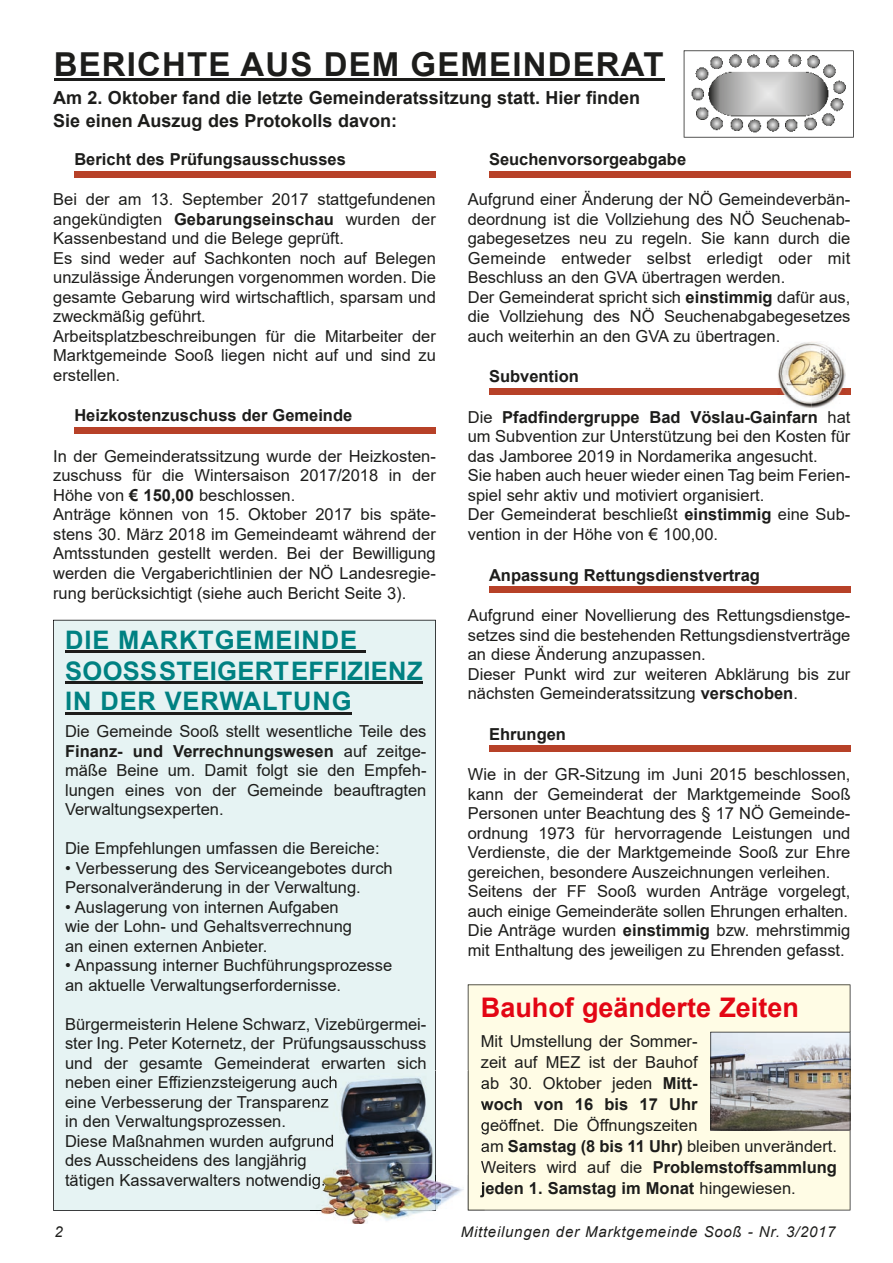
<style>
.page{position:relative;width:893px;height:1263px;background:#fff}
.page>*{position:absolute;margin:0;border:0;box-sizing:border-box;transform-origin:0 0}
.t1{font:700 33px "Arial";letter-spacing:.035em;color:#1d1d1b}
.t2{font:700 27px "Arial";color:#e30614}
.t3{font:700 25.5px/30.6px "Arial";letter-spacing:.035em;color:#008182}
.t4{font:700 18px/22.5px "Arial";color:#1d1d1b}
.t5{font:16.5px/19.5px "Arial";color:#1d1d1b}
.t6{font:700 16.5px "Arial";color:#1d1d1b}
.t7{font:italic 15px "Arial";letter-spacing:.05em;color:#1d1d1b}
.s1{font-weight:700}
</style>
<div class="page">
<div style="left:53px;top:620px;width:383px;height:591px;background:#e6f3f3"></div>
<div style="left:74px;top:171px;width:362px;height:6px;background:#b74128"></div>
<div style="left:74px;top:428px;width:362px;height:6px;background:#b74128"></div>
<hr style="left:54px;top:78px;width:610px;height:2px;background:#1d1d1b">
<svg style="left:684px;top:50px;width:170px;height:88px"></svg>
<div style="left:468px;top:984px;width:382px;height:226px;background:#fffce5"></div>
<img style="left:710px;top:1032px;width:140px;height:98px">
<div style="left:489px;top:171px;width:361px;height:6px;background:#b74128"></div>
<div style="left:489px;top:389px;width:361px;height:6px;background:#b74128"></div>
<div style="left:489px;top:587px;width:361px;height:6px;background:#b74128"></div>
<div style="left:489px;top:746px;width:361px;height:6px;background:#b74128"></div>
<hr style="left:65px;top:651px;width:300px;height:2px;background:#1d1d1b">
<hr style="left:65px;top:681px;width:358px;height:3px;background:#1d1d1b">
<hr style="left:65px;top:712px;width:287px;height:2px;background:#1d1d1b">
<img style="left:467px;top:1070px;width:1px;height:105px">
<img style="left:321px;top:1175px;width:164px;height:49px">
<img style="left:311px;top:1072px;width:83px;height:138px">
<img style="left:394px;top:1070px;width:42px;height:141px">
<img style="left:311px;top:1210px;width:83px;height:1px">
<img style="left:468px;top:1070px;width:17px;height:140px">
<img style="left:481px;top:1077px;width:4px;height:15px">
<svg style="left:481px;top:1098px;width:4px;height:12px"></svg>
<img style="left:481px;top:1117px;width:4px;height:17px">
<svg style="left:481px;top:1143px;width:4px;height:9px"></svg>
<svg style="left:481px;top:1161px;width:4px;height:12px"></svg>
<img style="left:480px;top:1182px;width:5px;height:15px">
<img style="left:311px;top:1070px;width:115px;height:2px">
<img style="left:311px;top:1076px;width:27px;height:15px">
<img style="left:311px;top:1096px;width:18px;height:15px">
<img style="left:311px;top:1134px;width:22px;height:16px">
<img style="left:311px;top:1174px;width:13px;height:15px">
<img style="left:777px;top:342px;width:69px;height:66px">
<img style="left:777px;top:389px;width:69px;height:6px">
<h1 class="t1" style="left:54px;top:41px;width:611px">BERICHTE AUS DEM GEMEINDERAT</h1>
<p class="t4" style="left:53px;top:87px;width:588px">Am 2. Oktober fand die letzte Gemeinderatssitzung statt. Hier finden<br>Sie einen Auszug des Protokolls davon:</p>
<p class="t6" style="left:74px;top:147px;width:273px">Bericht des Prüfungsausschusses</p>
<p class="t5" style="left:53px;top:190px;width:384px">Bei der am 13. September 2017 stattgefundenen angekündigten <span class="s1">Gebarungseinschau</span> wurden der Kassenbestand und die Belege geprüft.<br>Es sind weder auf Sachkonten noch auf Belegen unzulässige Änderungen vorgenommen worden. Die gesamte Gebarung wird wirtschaftlich, sparsam und zweckmäßig geführt.<br>Arbeitsplatzbeschreibungen für die Mitarbeiter der Marktgemeinde Sooß liegen nicht auf und sind zu erstellen.</p>
<p class="t6" style="left:74px;top:404px;width:279px">Heizkostenzuschuss der Gemeinde</p>
<p class="t5" style="left:53px;top:446px;width:384px">In der Gemeinderatssitzung wurde der Heizkosten&shy;zuschuss für die Wintersaison 2017/2018 in der Höhe von <span class="s1">€ 150,00</span> beschlossen.<br>Anträge können von 15. Oktober 2017 bis späte&shy;stens 30. März 2018 im Gemeindeamt während der Amtsstunden gestellt werden. Bei der Bewilligung werden die Vergaberichtlinien der NÖ Landesregie&shy;rung berücksichtigt (siehe auch Bericht Seite 3).</p>
<h3 class="t3" style="left:65px;top:625px;width:359px">DIE MARKTGEMEINDE<br>SOOSS STEIGERT EFFIZIENZ<br>IN DER VERWALTUNG</h3>
<p class="t5" style="left:65px;top:721px;width:363px;text-align:justify">Die Gemeinde Sooß stellt wesentliche Teile des <span class="s1">Finanz- und Verrechnungswesen</span> auf zeitge&shy;mäße Beine um. Damit folgt sie den Empfeh&shy;lungen eines von der Gemeinde beauftragten Verwaltungsexperten.</p>
<p class="t5" style="left:65px;top:838px;width:316px">Die Empfehlungen umfassen die Bereiche:</p>
<p class="t5" style="left:65px;top:858px;width:329px">• Verbesserung des Serviceangebotes durch<br>Personalveränderung in der Verwaltung.</p>
<p class="t5" style="left:65px;top:897px;width:289px">• Auslagerung von internen Aufgaben wie der Lohn- und Gehaltsverrechnung an einen externen Anbieter.</p>
<p class="t5" style="left:65px;top:955px;width:329px">• Anpassung interner Buchführungsprozesse an aktuelle Verwaltungserfordernisse.</p>
<p class="t5" style="left:65px;top:1014px;width:363px">Bürgermeisterin Helene Schwarz, Vizebürgermei&shy;ster Ing. Peter Koternetz, der Prüfungsausschuss und der gesamte Gemeinderat erwarten sich neben einer Effizienzsteigerung auch<br>eine Verbesserung der Transparenz<br>in den Verwaltungsprozessen.<br>Diese Maßnahmen wurden aufgrund<br>des Ausscheidens des langjährig<br>tätigen Kassaverwalters notwendig.</p>
<p class="t6" style="left:489px;top:147px;width:199px">Seuchenvorsorgeabgabe</p>
<p class="t5" style="left:468px;top:190px;width:384px">Aufgrund einer Änderung der NÖ Gemeindeverbän&shy;deordnung ist die Vollziehung des NÖ Seuchenab&shy;gabegesetzes neu zu regeln. Sie kann durch die Gemeinde entweder selbst erledigt oder mit Beschluss an den GVA übertragen werden.<br>Der Gemeinderat spricht sich <span class="s1">einstimmig</span> dafür aus, die Vollziehung des NÖ Seuchenabgabegesetzes auch weiterhin an den GVA zu übertragen.</p>
<p class="t6" style="left:489px;top:365px;width:91px">Subvention</p>
<p class="t5" style="left:468px;top:407px;width:384px">Die <span class="s1">Pfadfindergruppe Bad Vöslau-Gainfarn</span> hat um Subvention zur Unterstützung bei den Kosten für das Jamboree 2019 in Nordamerika angesucht.<br>Sie haben auch heuer wieder einen Tag beim Ferien&shy;spiel sehr aktiv und motiviert organisiert.<br>Der Gemeinderat beschließt <span class="s1">einstimmig</span> eine Sub&shy;vention in der Höhe von € 100,00.</p>
<p class="t6" style="left:489px;top:563px;width:272px">Anpassung Rettungsdienstvertrag</p>
<p class="t5" style="left:468px;top:605px;width:384px">Aufgrund einer Novellierung des Rettungsdienstge&shy;setzes sind die bestehenden Rettungsdienstverträge an diese Änderung anzupassen.<br>Dieser Punkt wird zur weiteren Abklärung bis zur nächsten Gemeinderatssitzung <span class="s1">verschoben</span>.</p>
<p class="t6" style="left:489px;top:722px;width:79px">Ehrungen</p>
<p class="t5" style="left:468px;top:764px;width:384px">Wie in der GR-Sitzung im Juni 2015 beschlossen, kann der Gemeinderat der Marktgemeinde Sooß Personen unter Beachtung des § 17 NÖ Gemeinde&shy;ordnung 1973 für hervorragende Leistungen und Verdienste, die der Marktgemeinde Sooß zur Ehre gereichen, besondere Auszeichnungen verleihen.<br>Seitens der FF Sooß wurden Anträge vorgelegt, auch einige Gemeinderäte sollen Ehrungen erhalten.<br>Die Anträge wurden <span class="s1">einstimmig</span> bzw. mehrstimmig mit Enthaltung des jeweiligen zu Ehrenden gefasst.</p>
<h2 class="t2" style="left:481px;top:988px;width:320px">Bauhof geänderte Zeiten</h2>
<p class="t5" style="left:481px;top:1030px;width:218px;line-height:21px;text-align:justify">Mit Umstellung der Sommer&shy;zeit auf MEZ ist der Bauhof ab 30. Oktober jeden <span class="s1">Mitt&shy;woch von 16 bis 17 Uhr</span></p>
<p class="t5" style="left:481px;top:1114px;width:358px;line-height:21px">geöffnet. Die Öffnungszeiten<br>am <span class="s1">Samstag (8 bis 11 Uhr)</span> bleiben unverändert.<br>Weiters wird auf die <span class="s1">Problemstoffsammlung jeden 1. Samstag im Monat</span> hingewiesen.</p>
<p class="t7" style="left:55px;top:1222px;width:10px">2</p>
<p class="t7" style="left:461px;top:1222px;width:376px">Mitteilungen der Marktgemeinde Sooß - Nr. 3/2017</p>
</div>
